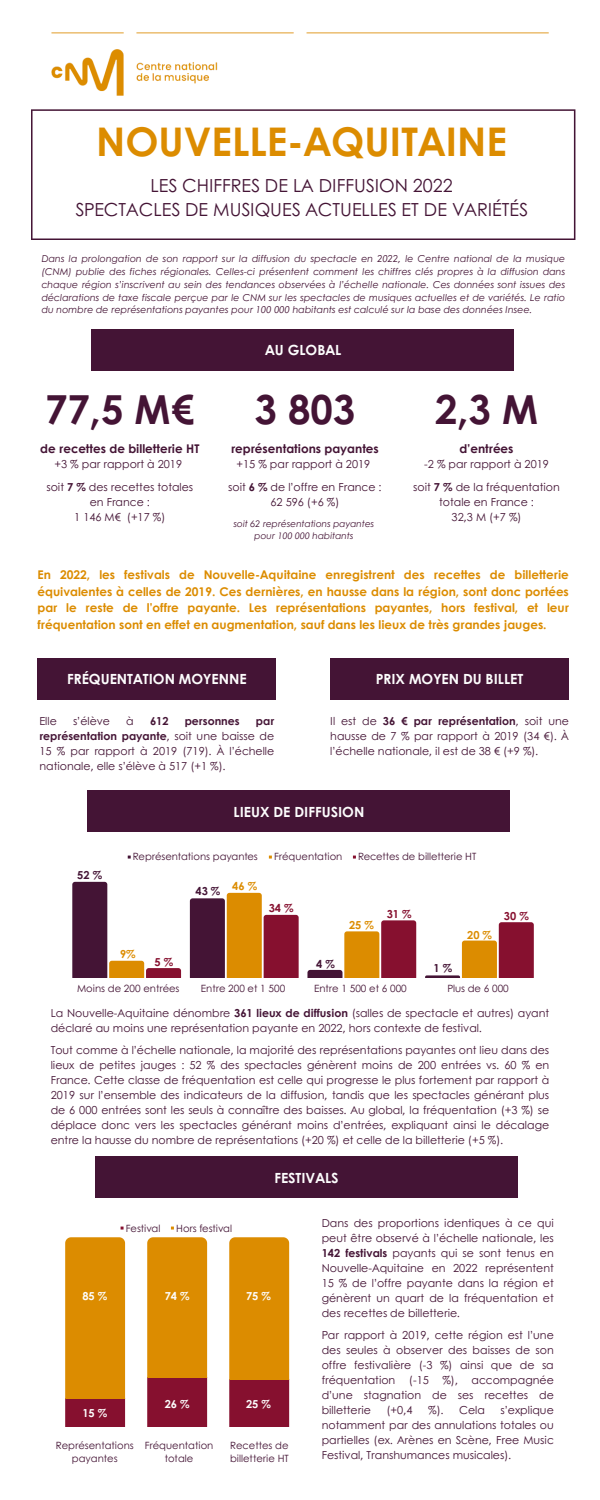
<style>
.page{position:relative;width:600px;height:1500px;background:#fff}
.page>*{position:absolute;margin:0;border:0;box-sizing:border-box;transform-origin:0 0}
.t1{font:700 40px "Century Gothic";color:#441435}
.t2{font:700 39.5px "Century Gothic";color:#dc8c00}
.t3{font:18px/24.8px "Century Gothic";color:#441435;text-align:center}
.t4{font:700 14px "Century Gothic";color:#fdfdfd}
.t5{font:700 12px/16.5px "Century Gothic";color:#dc8c00;text-align:justify}
.t6{font:700 12px "Century Gothic";color:#441435}
.t7{font:11px/15px "Century Gothic";color:#441435;text-align:justify}
.t8{font:700 11px "Century Gothic";color:#441435}
.t9{font:700 11px "Century Gothic";color:#fdfdfd}
.t10{font:700 11px "Century Gothic";color:#dc8c00}
.t11{font:700 11px "Century Gothic";color:#86102f}
.t12{font:10px/13.5px "Century Gothic";color:#441435;text-align:center}
.t13{font:italic 9.5px/12.8px "Century Gothic";color:#441435;text-align:justify}
.t14{font:italic 9px/12px "Century Gothic";color:#441435;text-align:center}
.s1{font-weight:700}
</style>
<div class="page">
<img style="left:51px;top:32px;width:525px;height:98px">
<svg style="left:31px;top:109px;width:544px;height:131px"></svg>
<div style="left:91px;top:329px;width:423px;height:42px;background:#441435"></div>
<div style="left:87px;top:790px;width:423px;height:42px;background:#441435"></div>
<div style="left:95px;top:1156px;width:423px;height:42px;background:#441435"></div>
<div style="left:38px;top:658px;width:238px;height:42px;background:#441435"></div>
<div style="left:330px;top:658px;width:239px;height:42px;background:#441435"></div>
<svg style="left:72px;top:882px;width:109px;height:95px"></svg>
<svg style="left:190px;top:893px;width:109px;height:84px;background:#9f5a3f"></svg>
<svg style="left:307px;top:920px;width:109px;height:57px"></svg>
<svg style="left:425px;top:922px;width:109px;height:55px"></svg>
<svg style="left:65px;top:1237px;width:60px;height:190px;background:#cf7a09"></svg>
<svg style="left:147px;top:1237px;width:60px;height:190px;background:#c66d0e"></svg>
<svg style="left:229px;top:1237px;width:60px;height:190px;background:#c76e0e"></svg>
<h2 class="t2" style="left:96px;top:116px;width:412px">NOUVELLE-AQUITAINE</h2>
<h3 class="t3" style="left:75px;top:172px;width:454px">LES CHIFFRES DE LA DIFFUSION 2022<br>SPECTACLES DE MUSIQUES ACTUELLES ET DE VARIÉTÉS</h3>
<p class="t13" style="left:41px;top:253px;width:525px">Dans la prolongation de son rapport sur la diffusion du spectacle en 2022, le Centre national de la musique (CNM) publie des fiches régionales. Celles-ci présentent comment les chiffres clés propres à la diffusion dans chaque région s’inscrivent au sein des tendances observées à l’échelle nationale. Ces données sont issues des déclarations de taxe fiscale perçue par le CNM sur les spectacles de musiques actuelles et de variétés. Le ratio du nombre de représentations payantes pour 100 000 habitants est calculé sur la base des données Insee.</p>
<h1 class="t1" style="left:45px;top:383px;width:151px">77,5 M€</h1>
<p class="t6" style="left:40px;top:441px;width:161px">de recettes de billetterie HT</p>
<p class="t7" style="left:54px;top:457px;width:129px">+3 % par rapport à 2019</p>
<p class="t7" style="left:46px;top:479px;width:148px;text-align:center">soit <span class="s1">7 %</span> des recettes totales en France :<br>1 146 M€ (+17 %)</p>
<p class="t4" style="left:265px;top:341px;width:78px">AU GLOBAL</p>
<h1 class="t1" style="left:255px;top:383px;width:102px">3 803</h1>
<p class="t6" style="left:231px;top:441px;width:149px">représentations payantes</p>
<p class="t7" style="left:228px;top:453px;width:155px;line-height:22.7px;text-align:center">+15 % par rapport à 2019 soit <span class="s1">6 %</span> de l’offre en France :</p>
<p class="t7" style="left:270px;top:494px;width:70px">62 596 (+6 %)</p>
<p class="t14" style="left:233px;top:517px;width:142px">soit 62 représentations payantes pour 100 000 habitants</p>
<h1 class="t1" style="left:435px;top:383px;width:105px">2,3 M</h1>
<p class="t6" style="left:460px;top:441px;width:55px">d’entrées</p>
<p class="t7" style="left:413px;top:453px;width:148px;line-height:22.7px;text-align:center">-2 % par rapport à 2019<br>soit <span class="s1">7 %</span> de la fréquentation</p>
<p class="t7" style="left:439px;top:494px;width:96px;text-align:center">totale en France :<br>32,3 M (+7 %)</p>
<p class="t5" style="left:38px;top:566px;width:533px">En 2022, les festivals de Nouvelle-Aquitaine enregistrent des recettes de billetterie équivalentes à celles de 2019. Ces dernières, en hausse dans la région, sont donc portées par le reste de l’offre payante. Les représentations payantes, hors festival, et leur fréquentation sont en effet en augmentation, sauf dans les lieux de très grandes jauges.</p>
<p class="t4" style="left:67px;top:670px;width:181px">FRÉQUENTATION MOYENNE</p>
<p class="t7" style="left:39px;top:713px;width:19px">Elle</p>
<p class="t7" style="left:73px;top:713px;width:39px">s’élève</p>
<p class="t7" style="left:126px;top:713px;width:9px">à</p>
<p class="t8" style="left:150px;top:713px;width:20px">612</p>
<p class="t8" style="left:185px;top:713px;width:56px">personnes</p>
<p class="t7" style="left:39px;top:713px;width:236px;text-indent:217px"><span class="s1">par représentation payante</span>, soit une baisse de 15 % par rapport à 2019 (719). À l’échelle nationale, elle s’élève à 517 (+1 %).</p>
<p class="t4" style="left:376px;top:670px;width:149px">PRIX MOYEN DU BILLET</p>
<p class="t7" style="left:330px;top:713px;width:240px">Il est de <span class="s1">36 € par représentation</span>, soit une hausse de 7 % par rapport à 2019 (34 €). À l’échelle nationale, il est de 38 € (+9 %).</p>
<p class="t4" style="left:234px;top:802px;width:132px">LIEUX DE DIFFUSION</p>
<p class="t8" style="left:77px;top:868px;width:26px">52 %</p>
<p class="t12" style="left:133px;top:849px;width:126px">Représentations payantes</p>
<p class="t12" style="left:274px;top:849px;width:70px">Fréquentation</p>
<p class="t12" style="left:358px;top:849px;width:120px">Recettes de billetterie HT</p>
<p class="t10" style="left:120px;top:946px;width:17px">9%</p>
<p class="t11" style="left:155px;top:954px;width:20px">5 %</p>
<p class="t8" style="left:196px;top:884px;width:26px">43 %</p>
<p class="t10" style="left:232px;top:879px;width:26px">46 %</p>
<p class="t11" style="left:269px;top:901px;width:26px">34 %</p>
<p class="t10" style="left:349px;top:918px;width:26px">25 %</p>
<p class="t11" style="left:387px;top:907px;width:26px">31 %</p>
<p class="t11" style="left:504px;top:908px;width:26px">30 %</p>
<p class="t10" style="left:467px;top:927px;width:26px">20 %</p>
<p class="t8" style="left:316px;top:956px;width:20px">4 %</p>
<p class="t8" style="left:433px;top:961px;width:20px">1 %</p>
<p class="t12" style="left:77px;top:982px;width:104px">Moins de 200 entrées</p>
<p class="t12" style="left:201px;top:982px;width:86px">Entre 200 et 1 500</p>
<p class="t12" style="left:314px;top:982px;width:94px">Entre 1 500 et 6 000</p>
<p class="t12" style="left:447px;top:982px;width:63px">Plus de 6 000</p>
<p class="t7" style="left:51px;top:1005px;width:500px">La Nouvelle-Aquitaine dénombre <span class="s1">361 lieux de diffusion</span> (salles de spectacle et autres) ayant déclaré au moins une représentation payante en 2022, hors contexte de festival.</p>
<p class="t7" style="left:51px;top:1042px;width:500px">Tout comme à l’échelle nationale, la majorité des représentations payantes ont lieu dans des lieux de petites jauges : 52 % des spectacles génèrent moins de 200 entrées vs. 60 % en France. Cette classe de fréquentation est celle qui progresse le plus fortement par rapport à 2019 sur l’ensemble des indicateurs de la diffusion, tandis que les spectacles générant plus de 6 000 entrées sont les seuls à connaître des baisses. Au global, la fréquentation (+3 %) se déplace donc vers les spectacles générant moins d’entrées, expliquant ainsi le décalage entre la hausse du nombre de représentations (+20 %) et celle de la billetterie (+5 %).</p>
<p class="t4" style="left:274px;top:1168px;width:66px">FESTIVALS</p>
<p class="t12" style="left:126px;top:1221px;width:36px">Festival</p>
<p class="t12" style="left:176px;top:1221px;width:57px">Hors festival</p>
<p class="t9" style="left:82px;top:1289px;width:26px">85 %</p>
<p class="t9" style="left:165px;top:1289px;width:26px">74 %</p>
<p class="t9" style="left:246px;top:1289px;width:26px">75 %</p>
<p class="t9" style="left:82px;top:1406px;width:26px">15 %</p>
<p class="t9" style="left:165px;top:1396px;width:26px">26 %</p>
<p class="t9" style="left:246px;top:1396px;width:26px">25 %</p>
<p class="t12" style="left:56px;top:1438px;width:79px">Représentations payantes</p>
<p class="t12" style="left:145px;top:1438px;width:70px">Fréquentation totale</p>
<p class="t12" style="left:230px;top:1438px;width:60px;text-align:left">Recettes de billetterie HT</p>
<p class="t7" style="left:322px;top:1215px;width:234px">Dans des proportions identiques à ce qui peut être observé à l’échelle nationale, les <span class="s1">142 festivals</span> payants qui se sont tenus en Nouvelle-Aquitaine en 2022 représentent 15 % de l’offre payante dans la région et génèrent un quart de la fréquentation et des recettes de billetterie.</p>
<p class="t7" style="left:322px;top:1327px;width:234px">Par rapport à 2019, cette région est l’une des seules à observer des baisses de son offre festivalière (-3 %) ainsi que de sa fréquentation (-15 %), accompagnée d’une stagnation de ses recettes de billetterie</p>
<p class="t7" style="left:322px;top:1402px;width:234px;text-indent:179px">s’explique notamment par des annulations totales ou partielles (ex. Arènes en Scène, Free Music Festival, Transhumances musicales).</p>
<p class="t7" style="left:387px;top:1402px;width:27px">(+0,4</p>
<p class="t7" style="left:428px;top:1402px;width:17px">%).</p>
<p class="t7" style="left:459px;top:1402px;width:27px">Cela</p>
</div>
